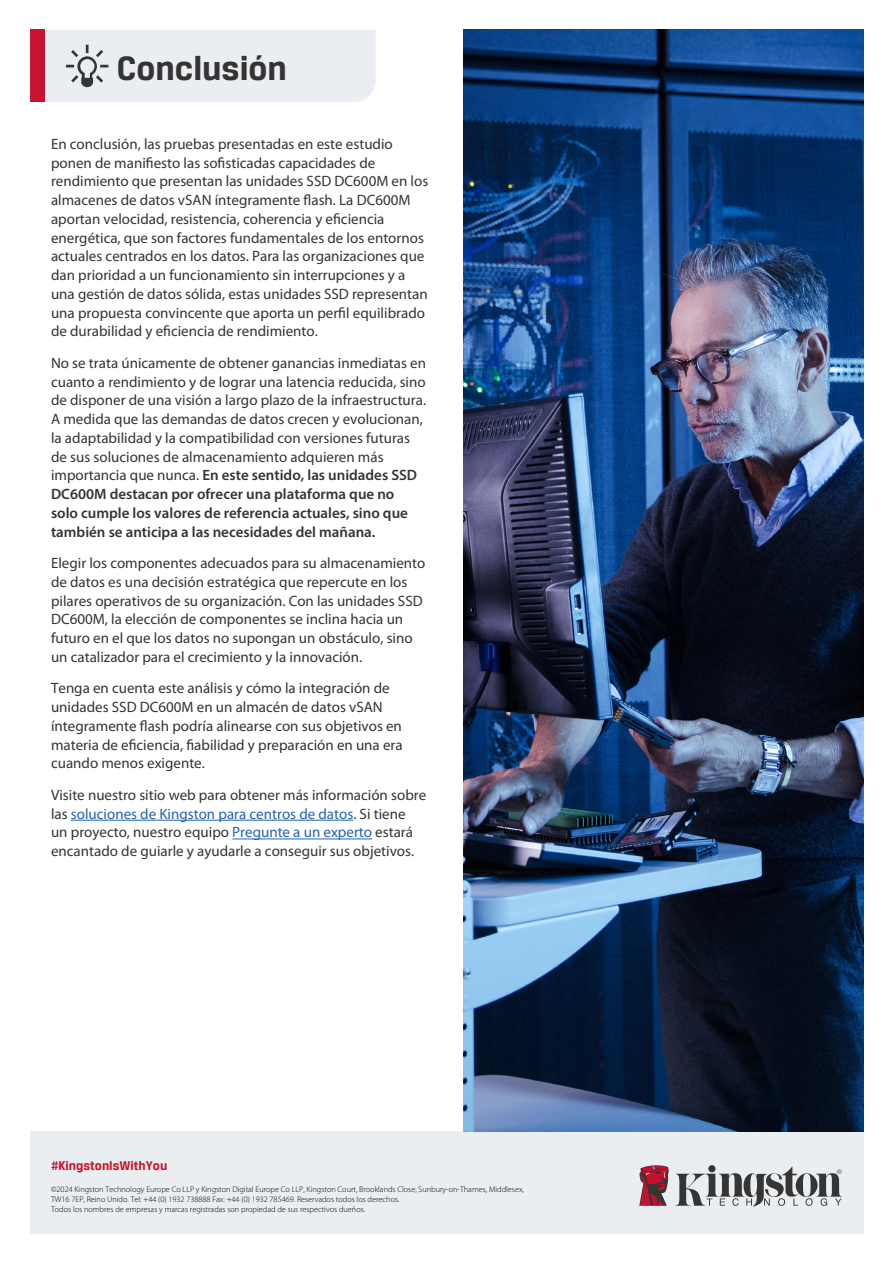
<style>
.page{position:relative;width:893px;height:1263px;background:#fff}
.page>*{position:absolute;margin:0;border:0;box-sizing:border-box;transform-origin:0 0}
.t1{font:700 36px "Breuer Text";color:#343434}
.t2{font:15px/18.8px "Myriad Pro";color:#343434}
.t3{font:700 13.5px "Breuer Text";color:#c91430}
.t4{font:300 8.25px/9.8px "Myriad Pro";color:#000}
.s1{font-weight:600}
.s2{color:#2263b2}
</style>
<div class="page">
<div style="left:30px;top:1131px;width:833px;height:102px;background:#eaeef1"></div>
<svg style="left:675px;top:1167px;width:167px;height:39px"></svg>
<svg style="left:639px;top:1165px;width:30px;height:41px"></svg>
<img style="left:463px;top:30px;width:400px;height:1101px">
<hr style="left:71px;top:820px;width:282px;height:1px;background:#2263b2">
<hr style="left:232px;top:838px;width:140px;height:1px;background:#2263b2">
<div style="left:45px;top:30px;width:331px;height:72px;background:#eaedf1"></div>
<div style="left:30px;top:30px;width:15px;height:72px;background:#c91430"></div>
<h1 class="t1" style="left:117px;top:48px;width:172px">Conclusión</h1>
<p class="t2" style="left:51px;top:134px;width:379px">En conclusión, las pruebas presentadas en este estudio ponen de manifiesto las sofisticadas capacidades de rendimiento que presentan las unidades SSD DC600M en los almacenes de datos vSAN íntegramente flash. La DC600M aportan velocidad, resistencia, coherencia y eficiencia energética, que son factores fundamentales de los entornos actuales centrados en los datos. Para las organizaciones que dan prioridad a un funcionamiento sin interrupciones y a una gestión de datos sólida, estas unidades SSD representan una propuesta convincente que aporta un perfil equilibrado de durabilidad y eficiencia de rendimiento.</p>
<p class="t2" style="left:51px;top:353px;width:377px">No se trata únicamente de obtener ganancias inmediatas en cuanto a rendimiento y de lograr una latencia reducida, sino de disponer de una visión a largo plazo de la infraestructura.<br>A medida que las demandas de datos crecen y evolucionan, la adaptabilidad y la compatibilidad con versiones futuras de sus soluciones de almacenamiento adquieren más importancia que nunca. <span class="s1">En este sentido, las unidades SSD DC600M destacan por ofrecer una plataforma que no<br>solo cumple los valores de referencia actuales, sino que también se anticipa a las necesidades del mañana.</span></p>
<p class="t2" style="left:51px;top:553px;width:376px">Elegir los componentes adecuados para su almacenamiento de datos es una decisión estratégica que repercute en los pilares operativos de su organización. Con las unidades SSD DC600M, la elección de componentes se inclina hacia un futuro en el que los datos no supongan un obstáculo, sino un catalizador para el crecimiento y la innovación.</p>
<p class="t2" style="left:51px;top:679px;width:353px">Tenga en cuenta este análisis y cómo la integración de unidades SSD DC600M en un almacén de datos vSAN íntegramente flash podría alinearse con sus objetivos en materia de eficiencia, fiabilidad y preparación en una era cuando menos exigente.</p>
<p class="t2" style="left:51px;top:785px;width:377px">Visite nuestro sitio web para obtener más información sobre las <span class="s2">soluciones de Kingston para centros de datos</span>. Si tiene<br>un proyecto, nuestro equipo <span class="s2">Pregunte a un experto</span> estará encantado de guiarle y ayudarle a conseguir sus objetivos.</p>
<p class="t3" style="left:51px;top:1158px;width:118px">#KingstonIsWithYou</p>
<p class="t4" style="left:51px;top:1185px;width:474px">©2024 Kingston Technology Europe Co LLP y Kingston Digital Europe Co LLP, Kingston Court, Brooklands Close, Sunbury-on-Thames, Middlesex,<br>TW16 7EP, Reino Unido. Tel: +44 (0) 1932 738888 Fax: +44 (0) 1932 785469. Reservados todos los derechos.<br>Todos los nombres de empresas y marcas registradas son propiedad de sus respectivos dueños.</p>
</div>
